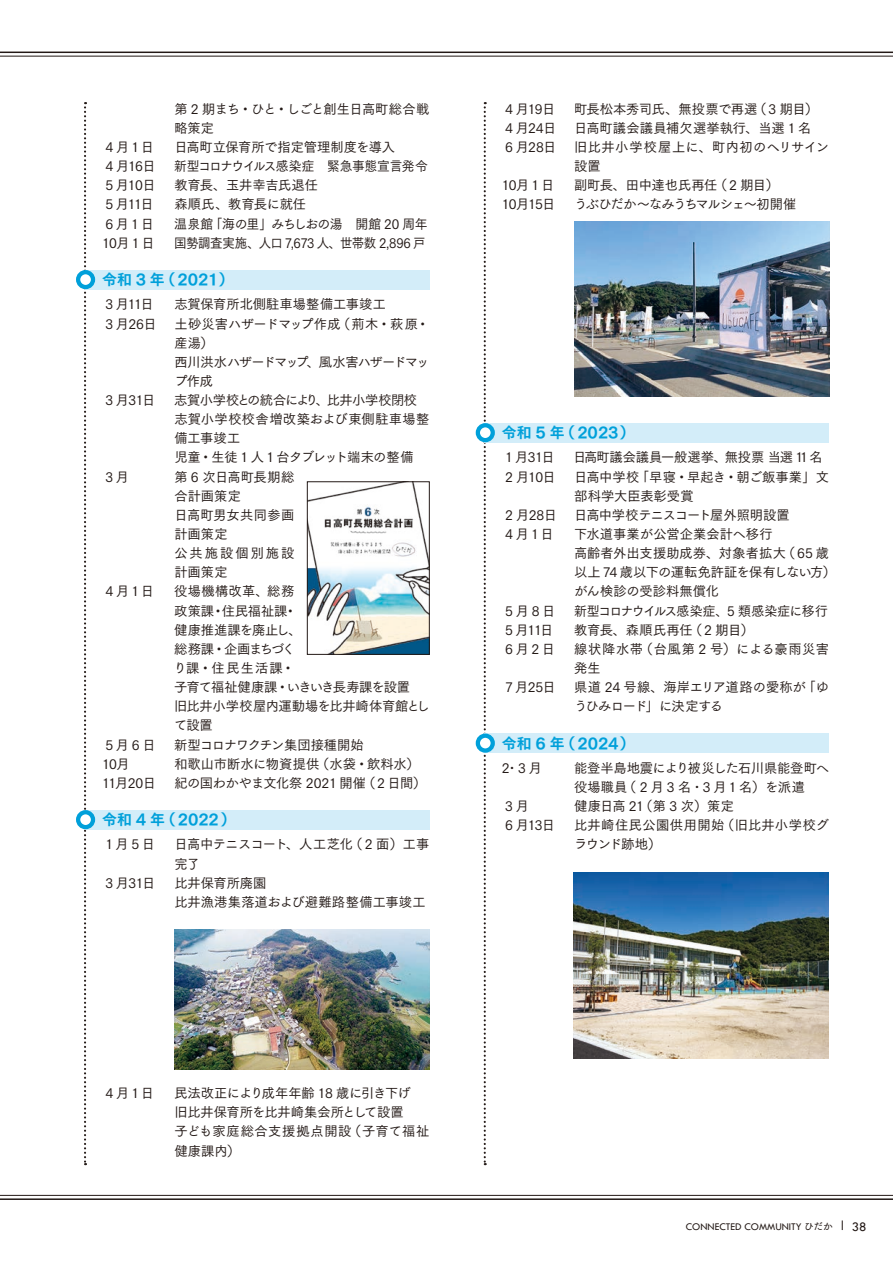
<style>
.page{position:relative;width:893px;height:1263px;background:#fff}
.page>*{position:absolute;margin:0;border:0;box-sizing:border-box;transform-origin:0 0}
.t1{font:14.85px "Tsuku Go Pro E";letter-spacing:-.005em;color:#00a0da}
.t2{font:13.35px/19.2px "Tsuku Go Pro M";letter-spacing:-.015em;color:#231916}
.t3{font:13.35px/19.2px "Tsuku Go Pro M";letter-spacing:-.04em;color:#231916}
.t4{font:13.35px/19.2px "Tsuku Go Pro M";letter-spacing:.02em;color:#231916}
.t5{font:13.35px "Tsuku Go Pro M";letter-spacing:-.035em;color:#231916;scale:.94 1}
.t6{font:13.35px "Tsuku Go Pro M";letter-spacing:-.045em;color:#231916;scale:.96 1}
.t7{font:13.35px "Tsuku Go Pro M";letter-spacing:-.045em;color:#231916}
.t8{font:13.35px "Tsuku Go Pro M";letter-spacing:-.035em;color:#231916}
.t9{font:13.35px/19.2px "Tsuku Go Pro M";letter-spacing:.03em;color:#231916}
.t10{font:13.35px "Tsuku Go Pro M";letter-spacing:-.06em;color:#231916}
.t11{font:13.35px/19.2px "Tsuku Go Pro M";letter-spacing:.025em;color:#231916}
.t12{font:13.35px "Tsuku Go Pro M";letter-spacing:-.09em;color:#231916}
.t13{font:13.35px "Tsuku Go Pro M";letter-spacing:-.05em;color:#231916}
.t14{font:13.35px "Tw Cen";color:#231916}
.t15{font:10.65px "Tw Cen";color:#231916}
.s1{font-family:"Tsuku Go Pro D";font-size:9.6px}
</style>
<div class="page">
<hr style="left:0;top:52px;width:893px;height:1px;background:#231916">
<hr style="left:0;top:56px;width:893px;height:1px;background:#231916">
<hr style="left:0;top:1198px;width:893px;height:2px;background:#231916">
<hr style="left:0;top:1195px;width:893px;height:1px;background:#231916">
<svg style="left:84px;top:102px;width:2px;height:1063px"></svg>
<svg style="left:484px;top:102px;width:2px;height:1063px"></svg>
<div style="left:85px;top:270px;width:344px;height:19px;background:#d3edf9"></div>
<div style="left:85px;top:810px;width:344px;height:19px;background:#d3edf9"></div>
<img style="left:174px;top:930px;width:255px;height:139px">
<div style="left:485px;top:423px;width:344px;height:19px;background:#d3edf9"></div>
<div style="left:485px;top:733px;width:344px;height:20px;background:#d3edf9"></div>
<img style="left:574px;top:222px;width:255px;height:174px">
<div style="left:78px;top:272px;width:15px;height:15px;background:#fff;border-radius:50%"></div>
<div style="left:76px;top:270px;width:19px;height:19px;border:4px solid #00a0da;border-radius:50%"></div>
<div style="left:78px;top:812px;width:15px;height:15px;background:#fff;border-radius:50%"></div>
<div style="left:76px;top:810px;width:19px;height:19px;border:4px solid #00a0da;border-radius:50%"></div>
<div style="left:478px;top:425px;width:15px;height:15px;background:#fff;border-radius:50%"></div>
<div style="left:476px;top:423px;width:19px;height:19px;border:4px solid #00a0da;border-radius:50%"></div>
<svg style="left:478px;top:736px;width:15px;height:14px"></svg>
<div style="left:476px;top:733px;width:19px;height:20px;border:4px solid #00a0da;border-radius:50%"></div>
<img style="left:309px;top:484px;width:118px;height:168px">
<div style="left:307px;top:482px;width:122px;height:172px;border:1px solid #231916"></div>
<img style="left:573px;top:873px;width:255px;height:185px">
<p class="t3" style="left:174px;top:98px;width:257px">第 2 期まち・ひと・しごと創生日高町総合戦略策定</p>
<p class="t2" style="left:105px;top:136px;width:50px">4月1日</p>
<p class="t2" style="left:174px;top:136px;width:222px">日高町立保育所で指定管理制度を導入</p>
<p class="t2" style="left:105px;top:155px;width:52px">4 月16日</p>
<p class="t6" style="left:174px;top:155px;width:266px">新型コロナウイルス感染症　緊急事態宣言発令</p>
<p class="t2" style="left:105px;top:174px;width:52px">5 月10日</p>
<p class="t2" style="left:174px;top:174px;width:145px">教育長、玉井幸吉氏退任</p>
<p class="t2" style="left:105px;top:193px;width:50px">5 月11日</p>
<p class="t2" style="left:174px;top:193px;width:133px">森順氏、教育長に就任</p>
<p class="t2" style="left:105px;top:212px;width:50px">6月1日</p>
<p class="t7" style="left:174px;top:212px;width:255px">温泉館「海の里」みちしおの湯　開館 20 周年</p>
<p class="t2" style="left:102px;top:232px;width:54px">10月1日</p>
<p class="t5" style="left:174px;top:232px;width:269px">国勢調査実施、人口 7,673 人、世帯数 2,896 戸</p>
<p class="t1" style="left:102px;top:266px;width:133px">令和 3 年（2021）</p>
<p class="t2" style="left:105px;top:293px;width:50px">3 月11日</p>
<p class="t2" style="left:174px;top:293px;width:213px">志賀保育所北側駐車場整備工事竣工</p>
<p class="t2" style="left:105px;top:312px;width:53px">3 月26日</p>
<p class="t3" style="left:174px;top:312px;width:257px">土砂災害ハザードマップ作成（荊木・萩原・産湯）<br>西川洪水ハザードマップ、風水害ハザードマップ作成</p>
<p class="t2" style="left:105px;top:389px;width:52px">3 月31日</p>
<p class="t2" style="left:174px;top:389px;width:257px">志賀小学校との統合により、比井小学校閉校志賀小学校校舎増改築および東側駐車場整備工事竣工<br>児童・生徒 1 人 1 台タブレット端末の整備</p>
<p class="t2" style="left:105px;top:465px;width:25px">3月</p>
<p class="t4" style="left:174px;top:465px;width:122px">第 6 次日高町長期総合計画策定<br>日高町男女共同参画計画策定<br>公共施設個別施設計画策定</p>
<p class="t2" style="left:105px;top:580px;width:50px">4月1日</p>
<p class="t2" style="left:174px;top:580px;width:258px">役場機構改革、総務<br>政策課・住民福祉課・<br>健康推進課を廃止し、<br>総務課・企画まちづく<br>り課・住民生活課・<br>子育て福祉健康課・いきいき長寿課を設置<br>旧比井小学校屋内運動場を比井崎体育館として設置</p>
<p class="t2" style="left:105px;top:733px;width:52px">5月6日</p>
<p class="t13" style="left:174px;top:733px;width:191px">新型コロナワクチン集団接種開始</p>
<p class="t2" style="left:102px;top:752px;width:29px">10月</p>
<p class="t2" style="left:174px;top:752px;width:247px">和歌山市断水に物資提供（水袋・飲料水）</p>
<p class="t2" style="left:102px;top:772px;width:56px">11月20日</p>
<p class="t8" style="left:174px;top:772px;width:253px">紀の国わかやま文化祭 2021 開催（2 日間）</p>
<p class="t1" style="left:102px;top:806px;width:135px">令和 4 年（2022）</p>
<p class="t2" style="left:105px;top:833px;width:51px">1月5日</p>
<p class="t3" style="left:174px;top:833px;width:257px">日高中テニスコート、人工芝化（ 2 面）工事完了</p>
<p class="t2" style="left:105px;top:872px;width:52px">3 月31日</p>
<p class="t2" style="left:174px;top:872px;width:253px">比井保育所廃園<br>比井漁港集落道および避難路整備工事竣工</p>
<p class="t2" style="left:105px;top:1082px;width:50px">4月1日</p>
<p class="t2" style="left:174px;top:1082px;width:257px">民法改正により成年年齢 18 歳に引き下げ<br>旧比井保育所を比井崎集会所として設置<br>子ども家庭総合支援拠点開設（子育て福祉健康課内）</p>
<p class="t2" style="left:505px;top:98px;width:52px">4 月19日</p>
<p class="t2" style="left:574px;top:98px;width:246px">町長松本秀司氏、無投票で再選（3 期目）</p>
<p class="t2" style="left:505px;top:117px;width:53px">4 月24日</p>
<p class="t2" style="left:574px;top:117px;width:239px">日高町議会議員補欠選挙執行、当選 1 名</p>
<p class="t2" style="left:505px;top:136px;width:53px">6 月28日</p>
<p class="t9" style="left:574px;top:136px;width:257px">旧比井小学校屋上に、町内初のヘリサイン設置</p>
<p class="t2" style="left:502px;top:174px;width:54px">10月1日</p>
<p class="t2" style="left:574px;top:174px;width:206px">副町長、田中達也氏再任（2 期目）</p>
<p class="t2" style="left:502px;top:193px;width:55px">10月15日</p>
<p class="t12" style="left:574px;top:193px;width:224px">うぶひだか～なみうちマルシェ～初開催</p>
<p class="t1" style="left:502px;top:419px;width:134px">令和 5 年（2023）</p>
<p class="t2" style="left:505px;top:446px;width:51px">1 月31日</p>
<p class="t2" style="left:573px;top:446px;width:251px">日高町議会議員一般選挙、無投票当選 11名</p>
<p class="t2" style="left:505px;top:465px;width:52px">2 月10日</p>
<p class="t2" style="left:574px;top:465px;width:257px">日高中学校「早寝・早起き・朝ご飯事業」文部科学大臣表彰受賞</p>
<p class="t2" style="left:505px;top:504px;width:53px">2 月28日</p>
<p class="t3" style="left:574px;top:504px;width:217px">日高中学校テニスコート屋外照明設置</p>
<p class="t2" style="left:505px;top:523px;width:50px">4月1日</p>
<p class="t2" style="left:574px;top:523px;width:263px">下水道事業が公営企業会計へ移行<br>高齢者外出支援助成券、対象者拡大（65 歳以上 74 歳以下の運転免許証を保有しない方）がん検診の受診料無償化</p>
<p class="t2" style="left:505px;top:599px;width:52px">5月8日</p>
<p class="t10" style="left:574px;top:599px;width:255px">新型コロナウイルス感染症、5 類感染症に移行</p>
<p class="t2" style="left:505px;top:619px;width:50px">5 月11日</p>
<p class="t2" style="left:574px;top:619px;width:181px">教育長、森順氏再任（2 期目）</p>
<p class="t2" style="left:505px;top:638px;width:52px">6月2日</p>
<p class="t11" style="left:574px;top:638px;width:257px">線状降水帯（台風第 2 号）による豪雨災害発生</p>
<p class="t2" style="left:505px;top:676px;width:52px">7 月25日</p>
<p class="t2" style="left:574px;top:676px;width:257px">県道 24 号線、海岸エリア道路の愛称が「ゆうひみロード」に決定する</p>
<p class="t1" style="left:502px;top:730px;width:134px">令和 6 年（2024）</p>
<p class="t2" style="left:502px;top:757px;width:42px">2･3月</p>
<p class="t2" style="left:574px;top:757px;width:257px">能登半島地震により被災した石川県能登町へ役場職員（2月3 名･3月1名）を派遣</p>
<p class="t2" style="left:505px;top:795px;width:25px">3月</p>
<p class="t2" style="left:574px;top:795px;width:161px">健康日高 21（第 3 次）策定</p>
<p class="t2" style="left:505px;top:814px;width:52px">6 月13日</p>
<p class="t4" style="left:574px;top:814px;width:257px">比井崎住民公園供用開始（旧比井小学校グラウンド跡地）</p>
<p class="t15" style="left:686px;top:1220px;width:148px">CONNECTED COMMUNITY <span class="s1">ひだか</span></p>
<p class="t14" style="left:852px;top:1219px;width:16px">38</p>
</div>
